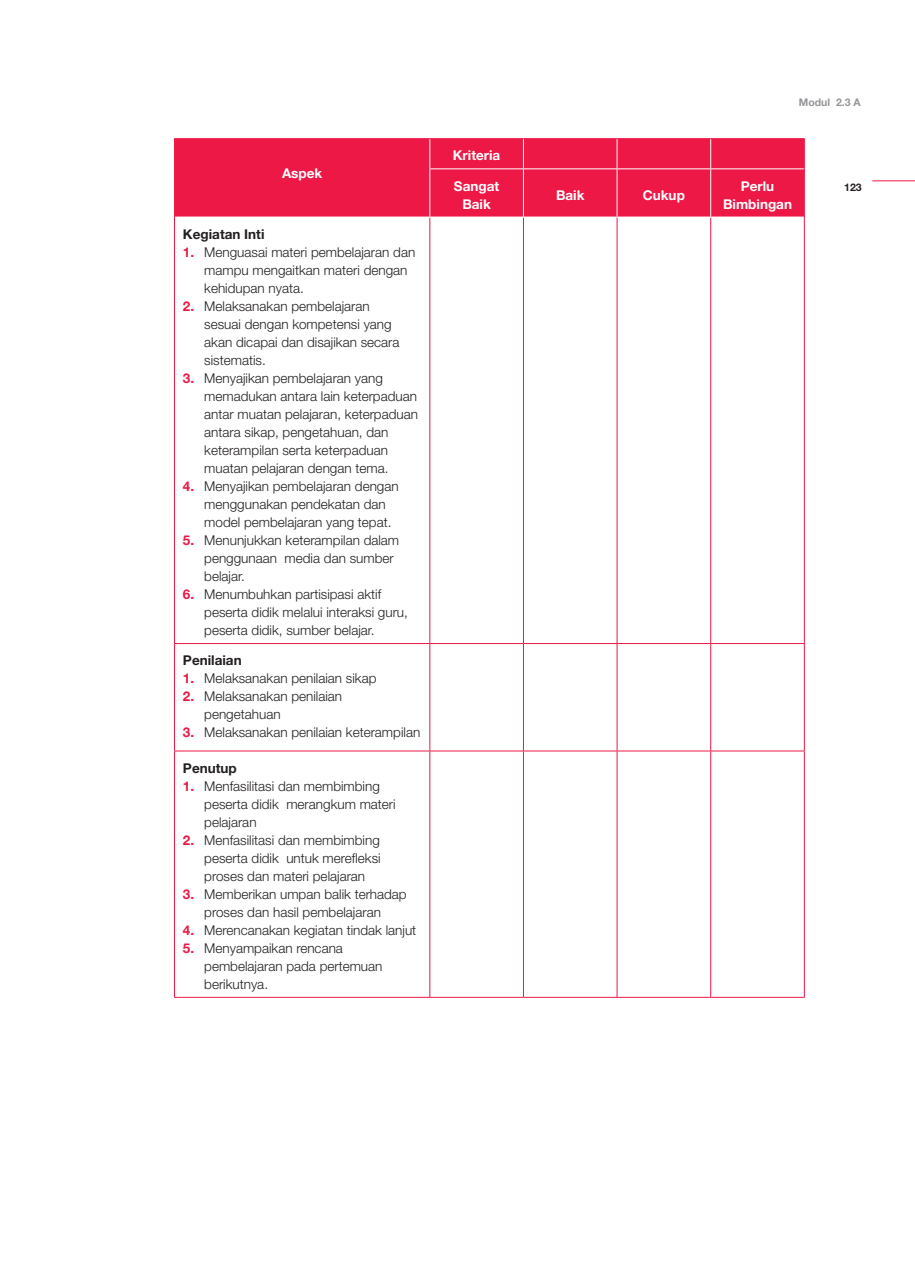
<style>
.page{position:relative;width:915px;height:1285px;background:#fff}
.page>*{position:absolute;margin:0;border:0;box-sizing:border-box;transform-origin:0 0}
.t1{font:300 13.5px/18px "Helvetica Neue";color:#231f20}
.body_copy{font:700 13.5px/18px "Helvetica Neue";color:#fff;text-align:center}
.body_copy-2{font:700 13.5px "Helvetica Neue";color:#231f20}
.t2{font:700 10.5px "Helvetica Neue";color:#939598}
.t3{font:700 10.5px "Helvetica Neue";color:#231f20}
.s1{font-weight:700;color:#ed1845}
</style>
<div class="page">
<hr style="left:872px;top:180px;width:42px;height:1px;background:#ed1845">
<div style="left:175px;top:139px;width:628px;height:78px;background:#ed1845"></div>
<hr style="left:174px;top:217px;width:1px;height:426px;background:#ed1845">
<hr style="left:429px;top:217px;width:1px;height:426px;background:#ed1845">
<hr style="left:523px;top:217px;width:1px;height:426px;background:#ed1845">
<hr style="left:616px;top:217px;width:1px;height:426px;background:#ed1845">
<hr style="left:710px;top:217px;width:1px;height:426px;background:#ed1845">
<hr style="left:803px;top:217px;width:1px;height:426px;background:#ed1845">
<hr style="left:174px;top:643px;width:255px;height:1px;background:#ed1845">
<hr style="left:174px;top:643px;width:1px;height:107px;background:#ed1845">
<hr style="left:429px;top:643px;width:94px;height:1px;background:#ed1845">
<hr style="left:429px;top:643px;width:1px;height:107px;background:#ed1845">
<hr style="left:523px;top:643px;width:94px;height:1px;background:#ed1845">
<hr style="left:523px;top:643px;width:1px;height:107px;background:#ed1845">
<hr style="left:617px;top:643px;width:93px;height:1px;background:#ed1845">
<hr style="left:616px;top:643px;width:1px;height:107px;background:#ed1845">
<hr style="left:710px;top:643px;width:94px;height:1px;background:#ed1845">
<hr style="left:710px;top:643px;width:1px;height:107px;background:#ed1845">
<hr style="left:803px;top:643px;width:1px;height:107px;background:#ed1845">
<hr style="left:174px;top:750px;width:255px;height:1px;background:#ed1845">
<hr style="left:174px;top:751px;width:1px;height:245px;background:#ed1845">
<hr style="left:429px;top:750px;width:94px;height:1px;background:#ed1845">
<hr style="left:429px;top:751px;width:1px;height:245px;background:#ed1845">
<hr style="left:523px;top:750px;width:94px;height:1px;background:#ed1845">
<hr style="left:523px;top:751px;width:1px;height:245px;background:#ed1845">
<hr style="left:617px;top:750px;width:93px;height:1px;background:#ed1845">
<hr style="left:616px;top:751px;width:1px;height:245px;background:#ed1845">
<hr style="left:710px;top:750px;width:94px;height:1px;background:#ed1845">
<hr style="left:710px;top:751px;width:1px;height:245px;background:#ed1845">
<hr style="left:803px;top:751px;width:1px;height:245px;background:#ed1845">
<hr style="left:174px;top:996px;width:255px;height:1px;background:#ed1845">
<hr style="left:429px;top:996px;width:94px;height:1px;background:#ed1845">
<hr style="left:523px;top:996px;width:94px;height:1px;background:#ed1845">
<hr style="left:617px;top:996px;width:93px;height:1px;background:#ed1845">
<hr style="left:710px;top:996px;width:94px;height:1px;background:#ed1845">
<svg style="left:429px;top:139px;width:1px;height:29px"></svg>
<svg style="left:523px;top:139px;width:1px;height:29px"></svg>
<svg style="left:616px;top:139px;width:1px;height:29px"></svg>
<svg style="left:710px;top:139px;width:1px;height:29px"></svg>
<hr style="left:429px;top:168px;width:94px;height:1px;background:#fff">
<hr style="left:429px;top:169px;width:1px;height:48px;background:#fff">
<hr style="left:523px;top:168px;width:94px;height:1px;background:#fff">
<hr style="left:523px;top:169px;width:1px;height:48px;background:#fff">
<hr style="left:617px;top:168px;width:93px;height:1px;background:#fff">
<hr style="left:616px;top:169px;width:1px;height:48px;background:#fff">
<hr style="left:710px;top:168px;width:93px;height:1px;background:#fff">
<hr style="left:710px;top:169px;width:1px;height:48px;background:#fff">
<hr style="left:429px;top:217px;width:94px;height:1px;background:#fff">
<hr style="left:523px;top:217px;width:94px;height:1px;background:#fff">
<hr style="left:710px;top:217px;width:93px;height:1px;background:#fff">
<hr style="left:174px;top:138px;width:255px;height:1px;background:#ed1845">
<hr style="left:174px;top:139px;width:1px;height:30px;background:#ed1845">
<hr style="left:174px;top:169px;width:1px;height:48px;background:#ed1845">
<hr style="left:429px;top:138px;width:94px;height:1px;background:#ed1845">
<hr style="left:523px;top:138px;width:94px;height:1px;background:#ed1845">
<hr style="left:617px;top:138px;width:93px;height:1px;background:#ed1845">
<hr style="left:710px;top:138px;width:94px;height:1px;background:#ed1845">
<hr style="left:803px;top:139px;width:1px;height:30px;background:#ed1845">
<hr style="left:803px;top:169px;width:1px;height:48px;background:#ed1845">
<p class="body_copy" style="left:282px;top:165px;width:42px">Aspek</p>
<p class="body_copy-2" style="left:183px;top:223px;width:83px">Kegiatan Inti</p>
<p class="t1" style="left:204px;top:242px;width:212px;text-indent:-21px"><span class="s1">1.</span> Menguasai materi pembelajaran dan mampu mengaitkan materi dengan kehidupan nyata.</p>
<p class="t1" style="left:204px;top:296px;width:197px;text-indent:-21px"><span class="s1">2.</span> Melaksanakan pembelajaran sesuai dengan kompetensi yang akan dicapai dan disajikan secara sistematis.</p>
<p class="t1" style="left:204px;top:368px;width:215px;text-indent:-21px"><span class="s1">3.</span> Menyajikan pembelajaran yang memadukan antara lain keterpaduan antar muatan pelajaran, keterpaduan antara sikap, pengetahuan, dan keterampilan serta keterpaduan muatan pelajaran dengan tema.</p>
<p class="t1" style="left:204px;top:476px;width:196px;text-indent:-21px"><span class="s1">4.</span> Menyajikan pembelajaran dengan menggunakan pendekatan dan model pembelajaran yang tepat.</p>
<p class="t1" style="left:204px;top:530px;width:196px;text-indent:-21px"><span class="s1">5.</span> Menunjukkan keterampilan dalam penggunaan media dan sumber belajar.</p>
<p class="t1" style="left:204px;top:584px;width:205px;text-indent:-21px"><span class="s1">6.</span> Menumbuhkan partisipasi aktif peserta didik melalui interaksi guru, peserta didik, sumber belajar.</p>
<p class="body_copy-2" style="left:183px;top:649px;width:60px">Penilaian</p>
<p class="t1" style="left:183px;top:668px;width:195px"><span class="s1">1.</span> Melaksanakan penilaian sikap</p>
<p class="t1" style="left:204px;top:686px;width:139px;text-indent:-21px"><span class="s1">2.</span> Melaksanakan penilaian pengetahuan</p>
<p class="t1" style="left:183px;top:722px;width:239px"><span class="s1">3.</span> Melaksanakan penilaian keterampilan</p>
<p class="body_copy-2" style="left:183px;top:757px;width:55px">Penutup</p>
<p class="t1" style="left:204px;top:776px;width:193px;text-indent:-21px"><span class="s1">1.</span> Menfasilitasi dan membimbing peserta didik merangkum materi pelajaran</p>
<p class="t1" style="left:204px;top:830px;width:178px;text-align:justify;text-indent:-21px"><span class="s1">2.</span> Menfasilitasi dan membimbing peserta didik untuk merefleksi proses dan materi pelajaran</p>
<p class="t1" style="left:183px;top:884px;width:225px;text-align:center"><span class="s1">3.</span> Memberikan umpan balik terhadap proses dan hasil pembelajaran</p>
<p class="t1" style="left:183px;top:920px;width:235px"><span class="s1">4.</span> Merencanakan kegiatan tindak lanjut</p>
<p class="t1" style="left:204px;top:938px;width:180px;text-indent:-21px"><span class="s1">5.</span> Menyampaikan rencana pembelajaran pada pertemuan berikutnya.</p>
<p class="t2" style="left:798px;top:94px;width:63px">Modul 2.3 A</p>
<p class="body_copy" style="left:452px;top:147px;width:49px">Kriteria</p>
<p class="body_copy" style="left:454px;top:177px;width:47px">Sangat<br>Baik</p>
<p class="body_copy" style="left:556px;top:186px;width:30px">Baik</p>
<p class="body_copy" style="left:642px;top:186px;width:44px">Cukup</p>
<p class="body_copy" style="left:722px;top:177px;width:70px">Perlu<br>Bimbingan</p>
<p class="t3" style="left:844px;top:179px;width:19px">123</p>
</div>
